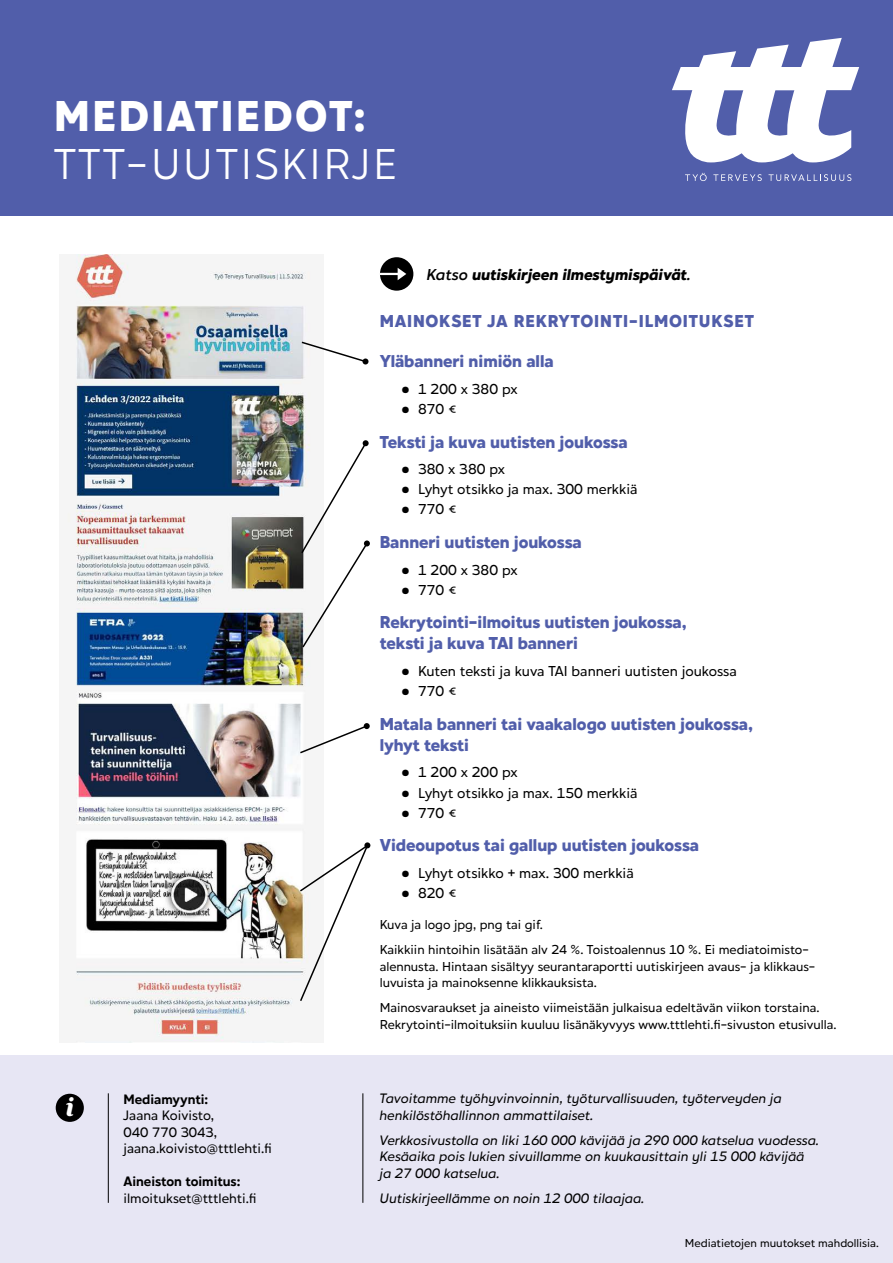
<style>
.page{position:relative;width:893px;height:1263px;background:#fff}
.page>*{position:absolute;margin:0;border:0;box-sizing:border-box;transform-origin:0 0}
.t1{font:45px "Hartwell";letter-spacing:.06em;color:#fff}
.t2{font:900 45px "Hartwell";letter-spacing:.055em;color:#fff}
.t3{font:italic 800 29.7px "Mrs Eaves XL Serif OT";color:#fff}
.t4{font:900 18px/21px "Hartwell";color:#515eaa}
.t5{font:900 18px "Hartwell";letter-spacing:.05em;color:#515eaa}
.t6{font:italic 900 16.5px "Hartwell";color:#000}
.t7{font:500 15px "Hartwell";color:#000}
.t8{font:italic 500 14.25px/16.5px "Hartwell";color:#000}
.t9{font:500 14.25px/16.5px "Hartwell";color:#000}
.t10{font:700 14.25px "Hartwell";color:#000}
.t11{font:500 13.5px/16.5px "Hartwell";color:#000}
.t12{font:500 12px "Hartwell";color:#000}
.s1{font-weight:600}
.s2{font-size:30px}
</style>
<div class="page">
<div style="left:0;top:1056px;width:893px;height:207px;background:#e7e6f4"></div>
<div style="left:0;top:0;width:893px;height:216px;background:#515eaa"></div>
<div style="left:380px;top:257px;width:33px;height:34px;background:#000;border-radius:50%"></div>
<svg style="left:380px;top:268px;width:26px;height:12px"></svg>
<img style="left:67px;top:254px;width:244px;height:788px">
<svg style="left:300px;top:340px;width:68px;height:24px"></svg>
<svg style="left:300px;top:440px;width:70px;height:209px"></svg>
<svg style="left:298px;top:723px;width:72px;height:32px"></svg>
<svg style="left:298px;top:842px;width:73px;height:161px"></svg>
<svg style="left:672px;top:38px;width:187px;height:124px"></svg>
<svg style="left:685px;top:173px;width:22px;height:8px"></svg>
<svg style="left:713px;top:174px;width:49px;height:7px"></svg>
<svg style="left:768px;top:174px;width:83px;height:7px"></svg>
<hr style="left:108px;top:1093px;width:1px;height:110px;background:#000">
<hr style="left:362px;top:1093px;width:1px;height:110px;background:#000">
<div style="left:56px;top:1094px;width:28px;height:28px;background:#000;border-radius:50%"></div>
<h1 class="t2" style="left:54px;top:90px;width:313px">MEDIATIEDOT:</h1>
<h1 class="t1" style="left:54px;top:138px;width:345px">TTT-UUTISKIRJE</h1>
<h2 class="t3" style="left:65px;top:1092px;width:10px">i</h2>
<p class="t10" style="left:123px;top:1091px;width:86px">Mediamyynti:</p>
<p class="t9" style="left:123px;top:1109px;width:150px">Jaana Koivisto,<br>040 770 3043, jaana.koivisto@tttlehti.fi</p>
<p class="t10" style="left:123px;top:1173px;width:118px">Aineiston toimitus:</p>
<p class="t9" style="left:123px;top:1191px;width:135px">ilmoitukset@tttlehti.fi</p>
<p class="t6" style="left:426px;top:265px;width:266px"><span class="s1">Katso</span> uutiskirjeen ilmestymispäivät<span class="s1">.</span></p>
<h3 class="t5" style="left:380px;top:311px;width:376px">MAINOKSET JA REKRYTOINTI-ILMOITUKSET</h3>
<h3 class="t4" style="left:380px;top:352px;width:176px">Yläbanneri nimiön alla</h3>
<p class="t7" style="left:401px;top:380px;width:118px"><span class="s2">•</span> 1 200 x 380 px</p>
<p class="t7" style="left:401px;top:400px;width:57px"><span class="s2">•</span> 870 €</p>
<h3 class="t4" style="left:380px;top:433px;width:249px">Teksti ja kuva uutisten joukossa</h3>
<p class="t7" style="left:401px;top:460px;width:106px"><span class="s2">•</span> 380 x 380 px</p>
<p class="t7" style="left:401px;top:480px;width:238px"><span class="s2">•</span> Lyhyt otsikko ja max. 300 merkkiä</p>
<p class="t7" style="left:401px;top:501px;width:57px"><span class="s2">•</span> 770 €</p>
<h3 class="t4" style="left:380px;top:533px;width:204px">Banneri uutisten joukossa</h3>
<p class="t7" style="left:401px;top:561px;width:118px"><span class="s2">•</span> 1 200 x 380 px</p>
<p class="t7" style="left:401px;top:581px;width:57px"><span class="s2">•</span> 770 €</p>
<h3 class="t4" style="left:380px;top:614px;width:309px">Rekrytointi-ilmoitus uutisten joukossa, teksti ja kuva TAI banneri</h3>
<p class="t7" style="left:401px;top:662px;width:337px"><span class="s2">•</span> Kuten teksti ja kuva TAI banneri uutisten joukossa</p>
<p class="t7" style="left:401px;top:682px;width:57px"><span class="s2">•</span> 770 €</p>
<h3 class="t4" style="left:380px;top:715px;width:375px">Matala banneri tai vaakalogo uutisten joukossa, lyhyt teksti</h3>
<p class="t7" style="left:401px;top:764px;width:118px"><span class="s2">•</span> 1 200 x 200 px</p>
<p class="t7" style="left:401px;top:784px;width:238px"><span class="s2">•</span> Lyhyt otsikko ja max. 150 merkkiä</p>
<p class="t7" style="left:401px;top:804px;width:57px"><span class="s2">•</span> 770 €</p>
<h3 class="t4" style="left:380px;top:837px;width:321px">Videoupotus tai gallup uutisten joukossa</h3>
<p class="t7" style="left:401px;top:864px;width:234px"><span class="s2">•</span> Lyhyt otsikko + max. 300 merkkiä</p>
<p class="t7" style="left:401px;top:884px;width:57px"><span class="s2">•</span> 820 €</p>
<p class="t11" style="left:380px;top:914px;width:429px;line-height:25px">Kuva ja logo jpg, png tai gif.<br>Kaikkiin hintoihin lisätään alv 24 %. Toistoalennus 10 %. Ei mediatoimisto-</p>
<p class="t11" style="left:380px;top:959px;width:436px">alennusta. Hintaan sisältyy seurantaraportti uutiskirjeen avaus- ja klikkaus&shy;luvuista ja mainoksenne klikkauksista.</p>
<p class="t11" style="left:380px;top:1001px;width:458px">Mainosvaraukset ja aineisto viimeistään julkaisua edeltävän viikon torstaina.<br>Rekrytointi-ilmoituksiin kuuluu lisänäkyvyys www.tttlehti.fi-sivuston etusivulla.</p>
<p class="t8" style="left:379px;top:1092px;width:404px">Tavoitamme työhyvinvoinnin, työturvallisuuden, työterveyden ja henkilöstöhallinnon ammattilaiset.</p>
<p class="t8" style="left:379px;top:1133px;width:441px">Verkkosivustolla on liki 160 000 kävijää ja 290 000 katselua vuodessa.<br>Kesäaika pois lukien sivuillamme on kuukausittain yli 15 000 kävijää ja 27 000 katselua.</p>
<p class="t8" style="left:379px;top:1191px;width:267px">Uutiskirjeellämme on noin 12 000 tilaajaa.</p>
<p class="t12" style="left:685px;top:1236px;width:195px">Mediatietojen muutokset mahdollisia.</p>
</div>
